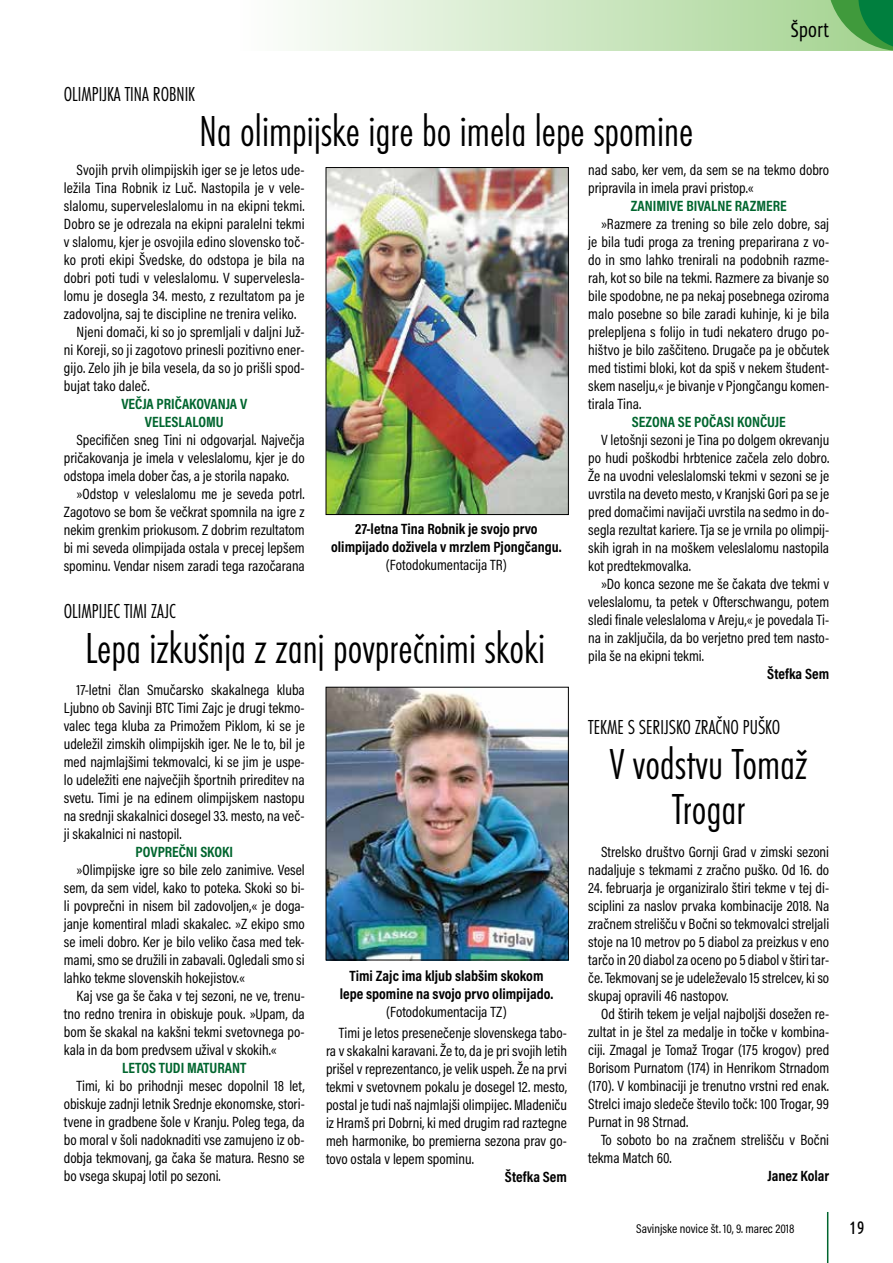
<style>
.page{position:relative;width:893px;height:1263px;background:#fff}
.page>*{position:absolute;margin:0;border:0;box-sizing:border-box;transform-origin:0 0}
.t1{font:45px/45px "Futura TEE Ligh Cond";color:#000;text-align:center}
.t2{font:21px "Futura TEE Ligh Cond";color:#000}
.t3{font:21px "Vista Sans Nar OTCE";color:#000}
.t4{font:18px "Ubuntu Condensed";color:#000}
.t5{font:15px/18px "Acumin Pro Cond";color:#000;text-align:justify}
.t6{font:700 15px/18px "Acumin Pro Cond";color:#000;text-align:center}
.t7{font:700 15px/18px "Acumin Pro Cond";color:#00652e;text-align:center}
.t8{font:12.75px "Acumin Pro Cond";color:#000}
</style>
<div class="page">
<svg style="left:294px;top:0;width:533px;height:51px;background:#d0e8c6"></svg>
<hr style="left:827px;top:1212px;width:1px;height:51px;background:#00652e">
<svg style="left:827px;top:0;width:66px;height:51px;background:#4ea55b"></svg>
<img style="left:328px;top:169px;width:239px;height:344px">
<div style="left:326px;top:167px;width:243px;height:348px;border:1px solid #000"></div>
<img style="left:328px;top:689px;width:239px;height:269px">
<div style="left:326px;top:687px;width:243px;height:273px;border:1px solid #000"></div>
<h2 class="t2" style="left:64px;top:82px;width:133px">OLIMPIJKA TINA ROBNIK</h2>
<h1 class="t1" style="left:200px;top:108px;width:495px">Na olimpijske igre bo imela lepe spomine</h1>
<h2 class="t3" style="left:790px;top:18px;width:40px">Šport</h2>
<p class="t5" style="left:77px;top:160px;width:230px">Svojih prvih olimpijskih iger se je letos ude-</p>
<p class="t5" style="left:64px;top:178px;width:242px">ležila Tina Robnik iz Luč. Nastopila je v vele-</p>
<p class="t5" style="left:64px;top:196px;width:242px">slalomu, superveleslalomu in na ekipni tekmi.</p>
<p class="t5" style="left:64px;top:214px;width:242px">Dobro se je odrezala na ekipni paralelni tekmi</p>
<p class="t5" style="left:64px;top:232px;width:242px">v slalomu, kjer je osvojila edino slovensko toč-</p>
<p class="t5" style="left:64px;top:250px;width:242px">ko proti ekipi Švedske, do odstopa je bila na</p>
<p class="t5" style="left:64px;top:268px;width:242px">dobri poti tudi v veleslalomu. V supervelesla-</p>
<p class="t5" style="left:64px;top:286px;width:242px">lomu je dosegla 34. mesto, z rezultatom pa je</p>
<p class="t5" style="left:64px;top:304px;width:234px">zadovoljna, saj te discipline ne trenira veliko.</p>
<p class="t5" style="left:77px;top:322px;width:230px">Njeni domači, ki so jo spremljali v daljni Juž-</p>
<p class="t5" style="left:64px;top:340px;width:242px">ni Koreji, so ji zagotovo prinesli pozitivno ener-</p>
<p class="t5" style="left:64px;top:358px;width:242px">gijo. Zelo jih je bila vesela, da so jo prišli spod-</p>
<p class="t5" style="left:64px;top:376px;width:88px">bujat tako daleč.</p>
<p class="t7" style="left:121px;top:394px;width:127px">VEČJA PRIČAKOVANJA V<br>VELESLALOMU</p>
<p class="t5" style="left:64px;top:430px;width:242px;text-indent:13px">Specifičen sneg Tini ni odgovarjal. Največja pričakovanja je imela v veleslalomu, kjer je do odstopa imela dober čas, a je storila napako.</p>
<p class="t5" style="left:64px;top:484px;width:242px;text-indent:13px">»Odstop v veleslalomu me je seveda potrl.<br>Zagotovo se bom še večkrat spomnila na igre z nekim grenkim priokusom. Z dobrim rezultatom bi mi seveda olimpijada ostala v precej lepšem spominu. Vendar nisem zaradi tega razočarana</p>
<p class="t6" style="left:331px;top:519px;width:232px">27-letna Tina Robnik je svojo prvo olimpijado doživela v mrzlem Pjongčangu.</p>
<p class="t5" style="left:386px;top:556px;width:123px">(Fotodokumentacija TR)</p>
<h2 class="t2" style="left:64px;top:599px;width:114px">OLIMPIJEC TIMI ZAJC</h2>
<h1 class="t1" style="left:85px;top:626px;width:461px">Lepa izkušnja z zanj povprečnimi skoki</h1>
<p class="t5" style="left:64px;top:681px;width:242px;text-indent:13px">17-letni član Smučarsko skakalnega kluba Ljubno ob Savinji BTC Timi Zajc je drugi tekmo&shy;valec tega kluba za Primožem Piklom, ki se je udeležil zimskih olimpijskih iger. Ne le to, bil je med najmlajšimi tekmovalci, ki se jim je uspe&shy;lo udeležiti ene največjih športnih prireditev na svetu. Timi je na edinem olimpijskem nastopu na srednji skakalnici dosegel 33. mesto, na več&shy;ji skakalnici ni nastopil.</p>
<p class="t7" style="left:136px;top:843px;width:99px">POVPREČNI SKOKI</p>
<p class="t5" style="left:64px;top:861px;width:242px;text-indent:13px">»Olimpijske igre so bile zelo zanimive. Vesel sem, da sem videl, kako to poteka. Skoki so bi&shy;li povprečni in nisem bil zadovoljen,« je doga&shy;janje komentiral mladi skakalec. »Z ekipo smo se imeli dobro. Ker je bilo veliko časa med tek&shy;mami, smo se družili in zabavali. Ogledali smo si lahko tekme slovenskih hokejistov.«</p>
<p class="t5" style="left:64px;top:987px;width:242px;text-indent:13px">Kaj vse ga še čaka v tej sezoni, ne ve, trenu&shy;tno redno trenira in obiskuje pouk. »Upam, da bom še skakal na kakšni tekmi svetovnega po&shy;kala in da bom predvsem užival v skokih.«</p>
<p class="t7" style="left:122px;top:1059px;width:126px">LETOS TUDI MATURANT</p>
<p class="t5" style="left:64px;top:1077px;width:242px;text-indent:13px">Timi, ki bo prihodnji mesec dopolnil 18 let, obiskuje zadnji letnik Srednje ekonomske, stori&shy;tvene in gradbene šole v Kranju. Poleg tega, da bo moral v šoli nadoknaditi vse zamujeno iz ob&shy;dobja tekmovanj, ga čaka še matura. Resno se bo vsega skupaj lotil po sezoni.</p>
<p class="t6" style="left:340px;top:966px;width:215px">Timi Zajc ima kljub slabšim skokom lepe spomine na svojo prvo olimpijado.</p>
<p class="t5" style="left:386px;top:1002px;width:122px">(Fotodokumentacija TZ)</p>
<p class="t5" style="left:326px;top:1024px;width:242px;text-indent:13px">Timi je letos presenečenje slovenskega tabo&shy;ra v skakalni karavani. Že to, da je pri svojih letih prišel v reprezentanco, je velik uspeh. Že na prvi tekmi v svetovnem pokalu je dosegel 12. mesto, postal je tudi naš najmlajši olimpijec. Mladeniču iz Hramš pri Dobrni, ki med drugim rad raztegne meh harmonike, bo premierna sezona prav go&shy;tovo ostala v lepem spominu.</p>
<p class="t6" style="left:505px;top:1167px;width:64px">Štefka Sem</p>
<p class="t5" style="left:588px;top:160px;width:242px">nad sabo, ker vem, da sem se na tekmo dobro pripravila in imela pravi pristop.«</p>
<p class="t7" style="left:631px;top:196px;width:157px">ZANIMIVE BIVALNE RAZMERE</p>
<p class="t5" style="left:588px;top:214px;width:242px;text-indent:13px">»Razmere za trening so bile zelo dobre, saj je bila tudi proga za trening preparirana z vo&shy;do in smo lahko trenirali na podobnih razme&shy;rah, kot so bile na tekmi. Razmere za bivanje so bile spodobne, ne pa nekaj posebnega oziroma malo posebne so bile zaradi kuhinje, ki je bila prelepljena s folijo in tudi nekatero drugo po&shy;hištvo je bilo zaščiteno. Drugače pa je občutek med tistimi bloki, kot da spiš v nekem študent&shy;skem naselju,« je bivanje v Pjongčangu komen&shy;tirala Tina.</p>
<p class="t7" style="left:632px;top:412px;width:156px">SEZONA SE POČASI KONČUJE</p>
<p class="t5" style="left:588px;top:430px;width:242px;text-indent:13px">V letošnji sezoni je Tina po dolgem okrevanju po hudi poškodbi hrbtenice začela zelo dobro.<br>Že na uvodni veleslalomski tekmi v sezoni se je uvrstila na deveto mesto, v Kranjski Gori pa se je pred domačimi navijači uvrstila na sedmo in do&shy;segla rezultat kariere. Tja se je vrnila po olimpij&shy;skih igrah in na moškem veleslalomu nastopila kot predtekmovalka.</p>
<p class="t5" style="left:588px;top:574px;width:242px;text-indent:13px">»Do konca sezone me še čakata dve tekmi v veleslalomu, ta petek v Ofterschwangu, potem sledi finale veleslaloma v Areju,« je povedala Ti&shy;na in zaključila, da bo verjetno pred tem nasto&shy;pila še na ekipni tekmi.</p>
<p class="t6" style="left:767px;top:664px;width:64px">Štefka Sem</p>
<h2 class="t2" style="left:588px;top:715px;width:194px">TEKME S SERIJSKO ZRAČNO PUŠKO</h2>
<h1 class="t1" style="left:610px;top:741px;width:199px">V vodstvu Tomaž<br>Trogar</h1>
<p class="t5" style="left:588px;top:842px;width:242px;text-align:right">Strelsko društvo Gornji Grad v zimski sezoni nadaljuje s tekmami z zračno puško. Od 16. do</p>
<p class="t5" style="left:588px;top:878px;width:242px">24. februarja je organiziralo štiri tekme v tej di&shy;sciplini za naslov prvaka kombinacije 2018. Na zračnem strelišču v Bočni so tekmovalci streljali stoje na 10 metrov po 5 diabol za preizkus v eno tarčo in 20 diabol za oceno po 5 diabol v štiri tar&shy;če. Tekmovanj se je udeleževalo 15 strelcev, ki so skupaj opravili 46 nastopov.</p>
<p class="t5" style="left:588px;top:1004px;width:242px;text-indent:13px">Od štirih tekem je veljal najboljši dosežen re&shy;zultat in je štel za medalje in točke v kombina&shy;ciji. Zmagal je Tomaž Trogar (175 krogov) pred Borisom Purnatom (174) in Henrikom Strnadom (170). V kombinaciji je trenutno vrstni red enak.<br>Strelci imajo sledeče število točk: 100 Trogar, 99<br>Purnat in 98 Strnad.</p>
<p class="t5" style="left:588px;top:1130px;width:242px;text-indent:13px">To soboto bo na zračnem strelišču v Bočni tekma Match 60.</p>
<p class="t6" style="left:767px;top:1166px;width:63px">Janez Kolar</p>
<p class="t8" style="left:636px;top:1221px;width:160px">Savinjske novice št. 10, 9. marec 2018</p>
<p class="t4" style="left:849px;top:1216px;width:17px">19</p>
</div>
